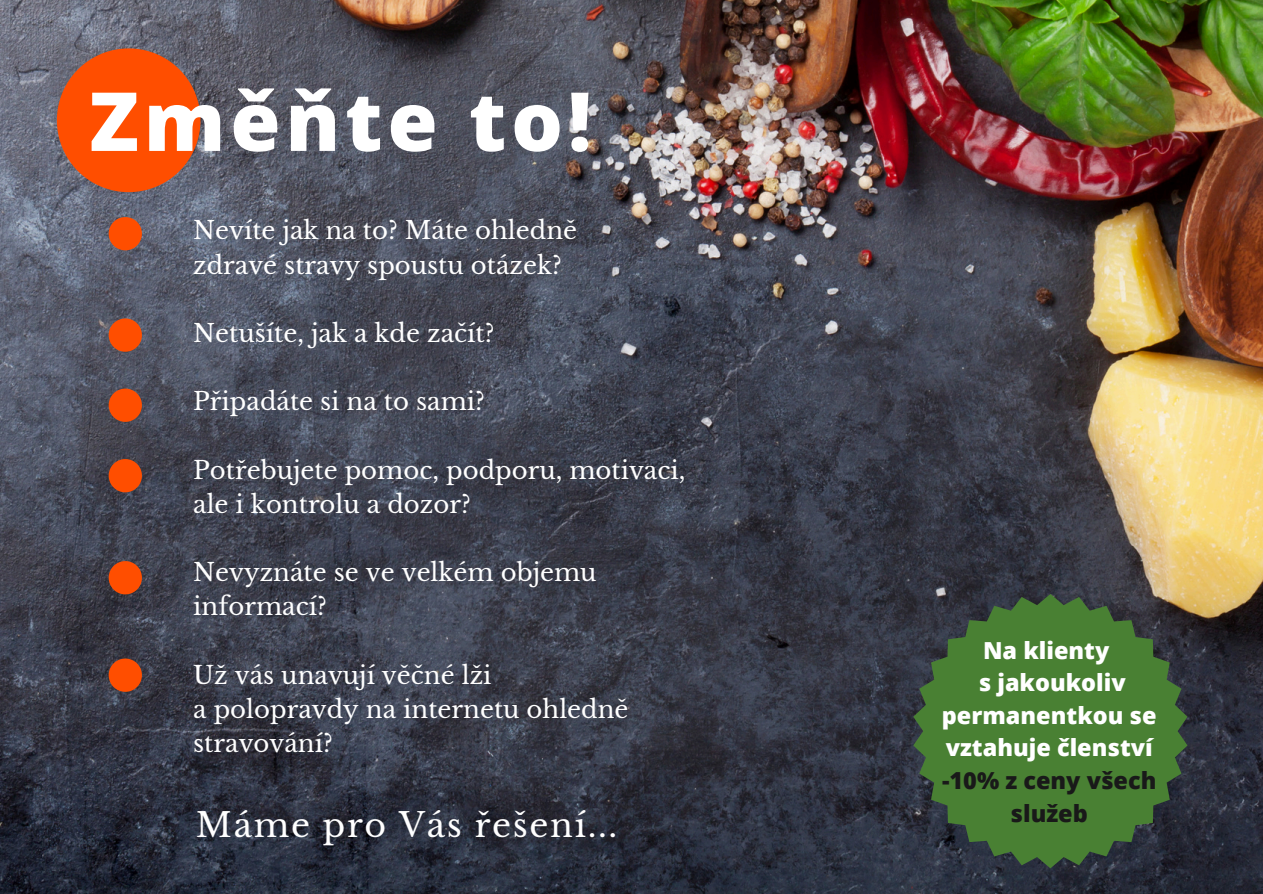
<style>
.page{position:relative;width:1263px;height:894px;background:#fff}
.page>*{position:absolute;margin:0;border:0;box-sizing:border-box;transform-origin:0 0}
.t1{font:800 81.45px "Open Sans";letter-spacing:.06em;color:#fff}
.t2{font:33.15px "Libre Baskerville";letter-spacing:.05em;color:#fff}
.t3{font:24.45px/34.2px "Libre Baskerville";color:#fff}
.t4{font:800 23.4px/32.7px "Open Sans";color:#fff;text-align:center}
.t5{font:800 23.4px "Open Sans";color:#191919}
.s1{color:#191919}
</style>
<div class="page">
<img style="left:0;top:0;width:1263px;height:893px">
<svg style="left:57px;top:48px;width:143px;height:144px;background:#de5319"></svg>
<svg style="left:913px;top:593px;width:274px;height:275px;background:#426b36"></svg>
<svg style="left:109px;top:217px;width:33px;height:33px"></svg>
<svg style="left:109px;top:318px;width:33px;height:33px"></svg>
<svg style="left:109px;top:388px;width:33px;height:34px"></svg>
<svg style="left:109px;top:459px;width:33px;height:33px"></svg>
<svg style="left:109px;top:561px;width:33px;height:33px"></svg>
<svg style="left:109px;top:658px;width:33px;height:33px"></svg>
<p class="t1" style="left:89px;top:64px;width:504px">Změňte to!</p>
<p class="t3" style="left:193px;top:214px;width:385px">Nevíte jak na to? Máte ohledně</p>
<p class="t3" style="left:193px;top:248px;width:370px">zdravé stravy spoustu otázek?</p>
<p class="t3" style="left:193px;top:316px;width:303px">Netušíte, jak a kde začít?</p>
<p class="t3" style="left:193px;top:384px;width:293px">Připadáte si na to sami?</p>
<p class="t3" style="left:193px;top:453px;width:494px">Potřebujete pomoc, podporu, motivaci, ale i kontrolu a dozor?</p>
<p class="t3" style="left:193px;top:555px;width:405px">Nevyznáte se ve velkém objemu informací?</p>
<p class="t3" style="left:193px;top:658px;width:300px">Už vás unavují věčné lži</p>
<p class="t3" style="left:193px;top:692px;width:437px">a polopravdy na internetu ohledně stravování?</p>
<h1 class="t4" style="left:942px;top:633px;width:216px">Na klienty<br>s jakoukoliv permanentkou se vztahuje členství <span class="s1">-10% z ceny všech</span></h1>
<p class="t2" style="left:196px;top:804px;width:423px">Máme pro Vás řešení...</p>
<h1 class="t5" style="left:1010px;top:796px;width:79px">služeb</h1>
</div>
